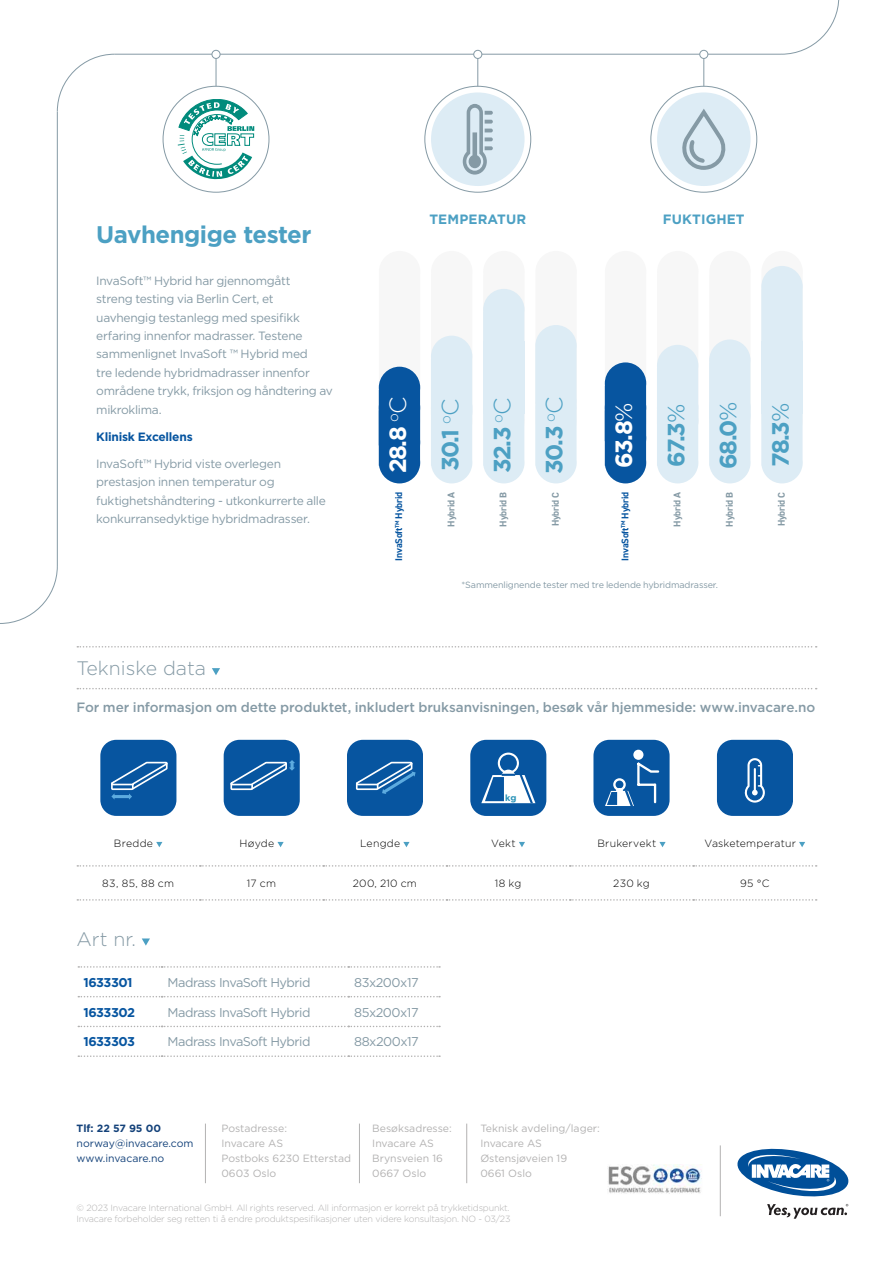
<style>
.page{position:relative;width:893px;height:1263px;background:#fff}
.page>*{position:absolute;margin:0;border:0;box-sizing:border-box;transform-origin:0 0}
.t1{font:700 24px "Gotham";letter-spacing:-.02em;color:#4ca0c3}
.t2{font:700 23.55px "Gotham";letter-spacing:-.06em;color:#4ca0c3}
.t3{font:700 23.55px "Gotham";color:#fff}
.t4{font:300 19.5px "Gotham";color:#859aa5}
.t5{font:500 13.5px "Gotham";letter-spacing:-.005em;color:#859aa5}
.t6{font:700 13.5px "Gotham";letter-spacing:.01em;color:#4ca0c3}
.t7{font:12.75px "Gotham";letter-spacing:-.04em;color:#859aa5}
.t8{font:700 12.75px "Gotham";letter-spacing:-.04em;color:#0755a0}
.t9{font:12px/18.3px "Gotham";letter-spacing:-.025em;color:#859aa5}
.t10{font:700 12px "Gotham";letter-spacing:-.02em;color:#0755a0}
.t11{font:10.5px/15px "Gotham";color:#b3b2b2}
.t12{font:300 10.5px "Gotham";letter-spacing:.025em;color:#000}
.t13{font:10.5px/15px "Gotham";color:#14427a}
.t14{font:700 10.5px "Gotham";letter-spacing:-.005em;color:#14427a}
.t15{font:700 9.75px "DIN2014";letter-spacing:-.02em;color:#859aa5}
.t16{font:700 9.75px "DIN2014";letter-spacing:-.02em;color:#0755a0}
.t17{font:300 9px/10.8px "Gotham";letter-spacing:-.02em;color:#b3b2b2}
.t18{font:9px "Gotham";letter-spacing:-.01em;color:#859aa5}
.t19{font:700 9px "Gotham";color:#2a93b8}
.s1{font-weight:300}
</style>
<div class="page">
<svg style="left:379px;top:366px;width:41px;height:117px;background:#1961a7"></svg>
<svg style="left:605px;top:362px;width:41px;height:121px;background:#1861a6"></svg>
<div style="left:431px;top:335px;width:41px;height:148px;background:#ddecf5"></div>
<div style="left:657px;top:344px;width:41px;height:139px;background:#ddecf5"></div>
<div style="left:483px;top:288px;width:42px;height:195px;background:#ddecf5"></div>
<svg style="left:709px;top:339px;width:42px;height:144px;background:#dfedf5"></svg>
<svg style="left:535px;top:325px;width:42px;height:158px;background:#dfedf5"></svg>
<div style="left:761px;top:266px;width:42px;height:217px;background:#ddecf5"></div>
<hr style="left:478px;top:54px;width:1px;height:83px;background:#859aa5">
<hr style="left:704px;top:54px;width:1px;height:83px;background:#859aa5">
<svg style="left:178px;top:99px;width:76px;height:80px"></svg>
<div style="left:425px;top:86px;width:106px;height:106px;background:#fff;border-radius:50%"></div>
<div style="left:651px;top:86px;width:106px;height:106px;background:#fff;border-radius:50%"></div>
<svg style="left:0;top:566px;width:58px;height:58px"></svg>
<svg style="left:57px;top:54px;width:58px;height:58px"></svg>
<svg style="left:781px;top:0;width:58px;height:55px"></svg>
<hr style="left:57px;top:112px;width:1px;height:454px;background:#859aa5">
<hr style="left:115px;top:54px;width:667px;height:1px;background:#859aa5">
<hr style="left:216px;top:54px;width:1px;height:32px;background:#859aa5">
<div style="left:212px;top:50px;width:8px;height:8px;background:#fff;border-radius:50%"></div>
<div style="left:212px;top:50px;width:8px;height:9px;border:1px solid #859aa5;border-radius:50%"></div>
<div style="left:474px;top:50px;width:8px;height:8px;background:#fff;border-radius:50%"></div>
<div style="left:474px;top:50px;width:8px;height:9px;border:1px solid #859aa5;border-radius:50%"></div>
<div style="left:700px;top:50px;width:8px;height:8px;background:#fff;border-radius:50%"></div>
<div style="left:700px;top:50px;width:8px;height:9px;border:1px solid #859aa5;border-radius:50%"></div>
<svg style="left:77px;top:865px;width:740px;height:2px"></svg>
<svg style="left:77px;top:899px;width:740px;height:2px"></svg>
<svg style="left:156px;top:842px;width:6px;height:5px"></svg>
<svg style="left:277px;top:842px;width:7px;height:5px"></svg>
<svg style="left:403px;top:842px;width:7px;height:5px"></svg>
<svg style="left:519px;top:842px;width:6px;height:5px"></svg>
<svg style="left:659px;top:842px;width:7px;height:5px"></svg>
<svg style="left:799px;top:842px;width:6px;height:5px"></svg>
<svg style="left:77px;top:646px;width:740px;height:1px"></svg>
<svg style="left:77px;top:688px;width:740px;height:1px"></svg>
<svg style="left:212px;top:668px;width:8px;height:7px"></svg>
<div style="left:431px;top:92px;width:94px;height:94px;background:#ddecf5;border-radius:50%"></div>
<svg style="left:463px;top:104px;width:30px;height:71px"></svg>
<div style="left:657px;top:92px;width:94px;height:94px;background:#ddecf5;border-radius:50%"></div>
<svg style="left:682px;top:109px;width:44px;height:61px"></svg>
<div style="left:100px;top:740px;width:76px;height:76px;background:#0755a0;border-radius:16px"></div>
<svg style="left:111px;top:761px;width:57px;height:39px"></svg>
<div style="left:224px;top:740px;width:75px;height:76px;background:#0755a0;border-radius:16px"></div>
<svg style="left:230px;top:760px;width:65px;height:31px"></svg>
<div style="left:347px;top:740px;width:76px;height:76px;background:#0755a0;border-radius:16px"></div>
<svg style="left:355px;top:761px;width:61px;height:33px"></svg>
<div style="left:470px;top:740px;width:76px;height:76px;background:#0755a0;border-radius:16px"></div>
<svg style="left:481px;top:752px;width:54px;height:51px"></svg>
<div style="left:593px;top:740px;width:76px;height:76px;background:#0755a0;border-radius:16px"></div>
<div style="left:633px;top:750px;width:10px;height:10px;background:#fff;border-radius:50%"></div>
<svg style="left:605px;top:762px;width:55px;height:44px"></svg>
<div style="left:717px;top:740px;width:76px;height:76px;background:#0755a0;border-radius:16px"></div>
<svg style="left:744px;top:758px;width:21px;height:45px"></svg>
<svg style="left:78px;top:966px;width:362px;height:2px"></svg>
<svg style="left:78px;top:996px;width:362px;height:1px"></svg>
<svg style="left:78px;top:1026px;width:362px;height:1px"></svg>
<svg style="left:78px;top:1055px;width:362px;height:2px"></svg>
<svg style="left:142px;top:938px;width:8px;height:8px"></svg>
<svg style="left:737px;top:1148px;width:112px;height:71px"></svg>
<img style="left:607px;top:1165px;width:95px;height:29px">
<hr style="left:720px;top:1145px;width:1px;height:71px;background:#b2b1b1">
<hr style="left:205px;top:1123px;width:1px;height:60px;background:#b3b2b2">
<hr style="left:359px;top:1123px;width:1px;height:60px;background:#b3b2b2">
<hr style="left:466px;top:1123px;width:1px;height:60px;background:#b3b2b2">
<h1 class="t1" style="left:96px;top:219px;width:217px">Uavhengige tester</h1>
<p class="t9" style="left:96px;top:272px;width:238px">InvaSoft™ Hybrid har gjennomgått<br>streng testing via Berlin Cert, et uavhengig testanlegg med spesifikk erfaring innenfor madrasser. Testene sammenlignet InvaSoft ™ Hybrid med<br>tre ledende hybridmadrasser innenfor områdene trykk, friksjon og håndtering av mikroklima.</p>
<p class="t10" style="left:96px;top:428px;width:98px">Klinisk Excellens</p>
<p class="t9" style="left:96px;top:454px;width:231px">InvaSoft™ Hybrid viste overlegen prestasjon innen temperatur og fuktighetshåndtering - utkonkurrerte alle konkurransedyktige hybridmadrasser.</p>
<p class="t6" style="left:429px;top:211px;width:98px">TEMPERATUR</p>
<p class="t6" style="left:663px;top:211px;width:83px">FUKTIGHET</p>
<h2 class="t2" style="left:539px;top:474px;width:80px;rotate:-90deg">30.3 <sup>o</sup><span class="s1">C</span></h2>
<h2 class="t2" style="left:765px;top:467px;width:66px;rotate:-90deg">78.3<span class="s1">%</span></h2>
<h2 class="t3" style="left:382px;top:473px;width:78px;rotate:-90deg">28.8 <sup>o</sup><span class="s1">C</span></h2>
<h2 class="t3" style="left:608px;top:468px;width:67px;rotate:-90deg">63.8<span class="s1">%</span></h2>
<h2 class="t2" style="left:487px;top:473px;width:78px;rotate:-90deg">32.3 <sup>o</sup><span class="s1">C</span></h2>
<h2 class="t2" style="left:713px;top:469px;width:69px;rotate:-90deg">68.0<span class="s1">%</span></h2>
<h2 class="t2" style="left:434px;top:471px;width:74px;rotate:-90deg">30.1 <sup>o</sup><span class="s1">C</span></h2>
<h2 class="t2" style="left:660px;top:466px;width:64px;rotate:-90deg">67.3<span class="s1">%</span></h2>
<p class="t16" style="left:392px;top:560px;width:70px;rotate:-90deg">InvaSoft<sup>TM</sup> Hybrid</p>
<p class="t15" style="left:445px;top:526px;width:36px;rotate:-90deg">Hybrid A</p>
<p class="t15" style="left:497px;top:526px;width:36px;rotate:-90deg">Hybrid B</p>
<p class="t15" style="left:549px;top:526px;width:36px;rotate:-90deg">Hybrid C</p>
<p class="t16" style="left:618px;top:560px;width:70px;rotate:-90deg">InvaSoft<sup>TM</sup> Hybrid</p>
<p class="t15" style="left:671px;top:526px;width:36px;rotate:-90deg">Hybrid A</p>
<p class="t15" style="left:723px;top:526px;width:36px;rotate:-90deg">Hybrid B</p>
<p class="t15" style="left:775px;top:526px;width:36px;rotate:-90deg">Hybrid C</p>
<p class="t18" style="left:461px;top:580px;width:258px">*Sammenlignende tester med tre ledende hybridmadrasser.</p>
<h3 class="t4" style="left:77px;top:658px;width:131px">Tekniske data</h3>
<p class="t5" style="left:77px;top:700px;width:740px">For mer informasjon om dette produktet, inkludert bruksanvisningen, besøk vår hjemmeside: www.invacare.no</p>
<p class="t19" style="left:505px;top:791px;width:13px">kg</p>
<p class="t12" style="left:114px;top:838px;width:41px">Bredde</p>
<p class="t12" style="left:239px;top:838px;width:36px">Høyde</p>
<p class="t12" style="left:360px;top:838px;width:42px">Lengde</p>
<p class="t12" style="left:491px;top:838px;width:26px">Vekt</p>
<p class="t12" style="left:597px;top:838px;width:60px">Brukervekt</p>
<p class="t12" style="left:704px;top:838px;width:93px">Vasketemperatur</p>
<p class="t12" style="left:102px;top:878px;width:73px">83, 85, 88 cm</p>
<p class="t12" style="left:247px;top:878px;width:31px">17 cm</p>
<p class="t12" style="left:353px;top:878px;width:65px">200, 210 cm</p>
<p class="t12" style="left:495px;top:878px;width:28px">18 kg</p>
<p class="t12" style="left:613px;top:878px;width:38px">230 kg</p>
<p class="t12" style="left:740px;top:878px;width:31px">95 °C</p>
<h3 class="t4" style="left:77px;top:928px;width:61px">Art nr.</h3>
<p class="t8" style="left:84px;top:974px;width:51px">1633301</p>
<p class="t7" style="left:168px;top:975px;width:144px">Madrass InvaSoft Hybrid</p>
<p class="t7" style="left:354px;top:975px;width:66px">83x200x17</p>
<p class="t8" style="left:84px;top:1004px;width:53px">1633302</p>
<p class="t7" style="left:168px;top:1005px;width:144px">Madrass InvaSoft Hybrid</p>
<p class="t7" style="left:354px;top:1005px;width:66px">85x200x17</p>
<p class="t8" style="left:84px;top:1033px;width:53px">1633303</p>
<p class="t7" style="left:168px;top:1035px;width:144px">Madrass InvaSoft Hybrid</p>
<p class="t7" style="left:354px;top:1035px;width:66px">88x200x17</p>
<p class="t11" style="left:372px;top:1121px;width:81px">Besøksadresse:<br>Invacare AS<br>Brynsveien 16<br>0667 Oslo</p>
<p class="t11" style="left:480px;top:1121px;width:121px">Teknisk avdeling/lager:<br>Invacare AS<br>Østensjøveien 19<br>0661 Oslo</p>
<p class="t17" style="left:77px;top:1203px;width:435px">© 2023 Invacare International GmbH. All rights reserved. All informasjon er korrekt på trykketidspunkt.<br>Invacare forbeholder seg retten ti å endre produktspesifikasjoner uten videre konsultasjon. NO - 03/23</p>
<p class="t14" style="left:77px;top:1121px;width:86px">Tlf: 22 57 95 00</p>
<p class="t13" style="left:77px;top:1136px;width:118px">norway@invacare.com www.invacare.no</p>
<p class="t11" style="left:221px;top:1121px;width:131px">Postadresse:<br>Invacare AS<br>Postboks 6230 Etterstad<br>0603 Oslo</p>
</div>
